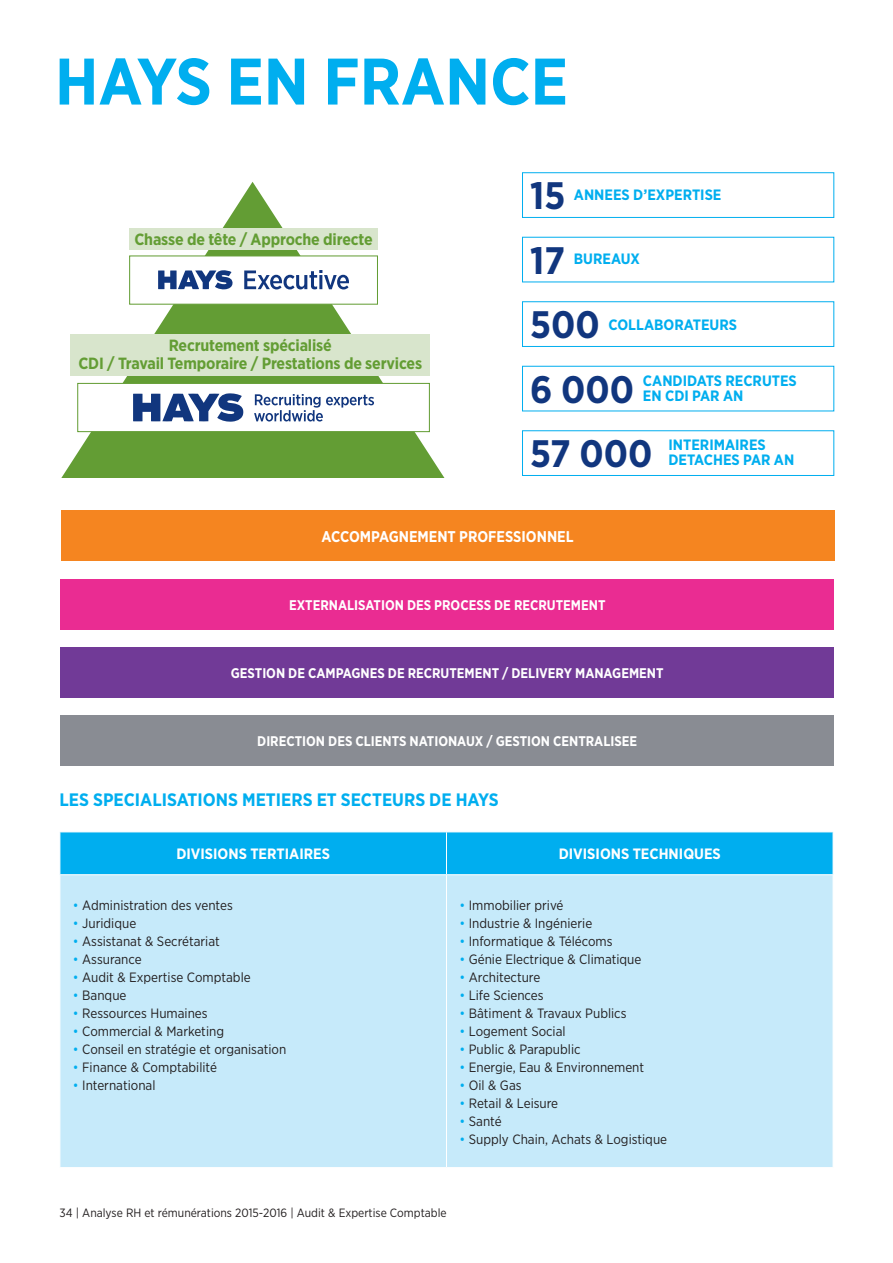
<style>
.page{position:relative;width:893px;height:1263px;background:#fff}
.page>*{position:absolute;margin:0;border:0;box-sizing:border-box;transform-origin:0 0}
.Article_heading_whit{font:700 65.7px "Gotham Narrow";color:#00aeef}
.Sub-heading_Bold_10p{font:700 38.25px "Gotham Narrow";color:#11367e}
.Article_heading_whit-2{font:700 18px "Gotham Narrow";color:#00aeef}
.t1{font:700 16.2px/18.3px "Gotham Narrow";letter-spacing:-.01em;color:#639d34;text-align:center}
.t2{font:700 15.6px "Gotham Narrow";color:#fff}
.t3{font:700 15px/15px "Gotham Narrow";color:#00aeef}
.Sub-heading_Bold_10p-2{font:700 15px "Gotham Narrow";color:#fff}
.t4{font:700 13.95px "Gotham Narrow";color:#fff}
.Sub-heading_Bold_10p-3{font:13.5px "Gotham Narrow";color:#231f20}
.Footer_Left{font:12px "Gotham Narrow";color:#231f20}
.s1{color:#00aeef}
</style>
<div class="page">
<svg style="left:61px;top:182px;width:384px;height:296px"></svg>
<div style="left:129px;top:255px;width:249px;height:50px;background:#fff;border:1px solid #639d34"></div>
<div style="left:77px;top:383px;width:353px;height:49px;background:#fff;border:1px solid #639d34"></div>
<div style="left:129px;top:228px;width:249px;height:22px;background:#d8e5cc"></div>
<div style="left:71px;top:334px;width:359px;height:42px;background:#d8e5cc"></div>
<svg style="left:158px;top:270px;width:191px;height:19px"></svg>
<svg style="left:133px;top:393px;width:241px;height:29px"></svg>
<div style="left:61px;top:510px;width:773px;height:51px;background:#f58520"></div>
<div style="left:60px;top:579px;width:774px;height:50px;background:#ea2c92"></div>
<div style="left:60px;top:647px;width:774px;height:51px;background:#713a97"></div>
<div style="left:60px;top:715px;width:774px;height:51px;background:#898c93"></div>
<div style="left:61px;top:832px;width:772px;height:42px;background:#00aeef"></div>
<div style="left:61px;top:875px;width:772px;height:292px;background:#c6eafa"></div>
<hr style="left:446px;top:832px;width:1px;height:42px;background:#fff">
<hr style="left:446px;top:875px;width:1px;height:292px;background:#fff">
<div style="left:522px;top:172px;width:312px;height:46px;border:1px solid #00aeef"></div>
<div style="left:522px;top:301px;width:312px;height:46px;border:1px solid #00aeef"></div>
<div style="left:522px;top:430px;width:312px;height:46px;border:1px solid #00aeef"></div>
<p class="Article_heading_whit" style="left:55px;top:39px;width:514px">HAYS EN FRANCE</p>
<p class="t1" style="left:134px;top:230px;width:240px">Chasse de tête / Approche directe</p>
<p class="t1" style="left:78px;top:335px;width:345px">Recrutement spécialisé<br>CDI / Travail Temporaire / Prestations de services</p>
<p class="Sub-heading_Bold_10p" style="left:530px;top:171px;width:37px">15</p>
<p class="Sub-heading_Bold_10p" style="left:530px;top:236px;width:36px">17</p>
<p class="Sub-heading_Bold_10p" style="left:530px;top:300px;width:71px">500</p>
<p class="Sub-heading_Bold_10p" style="left:530px;top:365px;width:105px">6 000</p>
<p class="Sub-heading_Bold_10p" style="left:530px;top:429px;width:124px">57 000</p>
<p class="t3" style="left:574px;top:187px;width:149px">ANNEES D’EXPERTISE</p>
<p class="t3" style="left:574px;top:252px;width:68px">BUREAUX</p>
<p class="t3" style="left:608px;top:318px;width:130px">COLLABORATEURS</p>
<p class="t3" style="left:643px;top:373px;width:155px">CANDIDATS RECRUTES<br>EN CDI PAR AN</p>
<p class="t3" style="left:668px;top:438px;width:127px">INTERIMAIRES<br>DETACHES PAR AN</p>
<p class="t2" style="left:322px;top:526px;width:254px">ACCOMPAGNEMENT PROFESSIONNEL</p>
<p class="t4" style="left:289px;top:596px;width:318px">EXTERNALISATION DES PROCESS DE RECRUTEMENT</p>
<p class="t4" style="left:231px;top:664px;width:434px">GESTION DE CAMPAGNES DE RECRUTEMENT / DELIVERY MANAGEMENT</p>
<p class="t4" style="left:257px;top:732px;width:381px">DIRECTION DES CLIENTS NATIONAUX / GESTION CENTRALISEE</p>
<p class="Article_heading_whit-2" style="left:60px;top:788px;width:441px">LES SPECIALISATIONS METIERS ET SECTEURS DE HAYS</p>
<p class="Sub-heading_Bold_10p-2" style="left:176px;top:844px;width:155px">DIVISIONS TERTIAIRES</p>
<p class="Sub-heading_Bold_10p-2" style="left:559px;top:844px;width:164px">DIVISIONS TECHNIQUES</p>
<p class="Sub-heading_Bold_10p-3" style="left:73px;top:896px;width:161px"><span class="s1">•</span> Administration des ventes</p>
<p class="Sub-heading_Bold_10p-3" style="left:73px;top:914px;width:65px"><span class="s1">•</span> Juridique</p>
<p class="Sub-heading_Bold_10p-3" style="left:73px;top:932px;width:148px"><span class="s1">•</span> Assistanat &amp; Secrétariat</p>
<p class="Sub-heading_Bold_10p-3" style="left:73px;top:950px;width:70px"><span class="s1">•</span> Assurance</p>
<p class="Sub-heading_Bold_10p-3" style="left:73px;top:968px;width:179px"><span class="s1">•</span> Audit &amp; Expertise Comptable</p>
<p class="Sub-heading_Bold_10p-3" style="left:73px;top:986px;width:55px"><span class="s1">•</span> Banque</p>
<p class="Sub-heading_Bold_10p-3" style="left:73px;top:1004px;width:136px"><span class="s1">•</span> Ressources Humaines</p>
<p class="Sub-heading_Bold_10p-3" style="left:73px;top:1022px;width:153px"><span class="s1">•</span> Commercial &amp; Marketing</p>
<p class="Sub-heading_Bold_10p-3" style="left:73px;top:1040px;width:215px"><span class="s1">•</span> Conseil en stratégie et organisation</p>
<p class="Sub-heading_Bold_10p-3" style="left:73px;top:1058px;width:146px"><span class="s1">•</span> Finance &amp; Comptabilité</p>
<p class="Sub-heading_Bold_10p-3" style="left:73px;top:1076px;width:84px"><span class="s1">•</span> International</p>
<p class="Sub-heading_Bold_10p-3" style="left:459px;top:896px;width:105px"><span class="s1">•</span> Immobilier privé</p>
<p class="Sub-heading_Bold_10p-3" style="left:459px;top:914px;width:134px"><span class="s1">•</span> Industrie &amp; Ingénierie</p>
<p class="Sub-heading_Bold_10p-3" style="left:459px;top:932px;width:155px"><span class="s1">•</span> Informatique &amp; Télécoms</p>
<p class="Sub-heading_Bold_10p-3" style="left:459px;top:950px;width:183px"><span class="s1">•</span> Génie Electrique &amp; Climatique</p>
<p class="Sub-heading_Bold_10p-3" style="left:459px;top:968px;width:82px"><span class="s1">•</span> Architecture</p>
<p class="Sub-heading_Bold_10p-3" style="left:459px;top:986px;width:86px"><span class="s1">•</span> Life Sciences</p>
<p class="Sub-heading_Bold_10p-3" style="left:459px;top:1004px;width:169px"><span class="s1">•</span> Bâtiment &amp; Travaux Publics</p>
<p class="Sub-heading_Bold_10p-3" style="left:459px;top:1022px;width:108px"><span class="s1">•</span> Logement Social</p>
<p class="Sub-heading_Bold_10p-3" style="left:459px;top:1040px;width:123px"><span class="s1">•</span> Public &amp; Parapublic</p>
<p class="Sub-heading_Bold_10p-3" style="left:459px;top:1058px;width:186px"><span class="s1">•</span> Energie, Eau &amp; Environnement</p>
<p class="Sub-heading_Bold_10p-3" style="left:459px;top:1076px;width:64px"><span class="s1">•</span> Oil &amp; Gas</p>
<p class="Sub-heading_Bold_10p-3" style="left:459px;top:1094px;width:100px"><span class="s1">•</span> Retail &amp; Leisure</p>
<p class="Sub-heading_Bold_10p-3" style="left:459px;top:1112px;width:44px"><span class="s1">•</span> Santé</p>
<p class="Sub-heading_Bold_10p-3" style="left:459px;top:1130px;width:209px"><span class="s1">•</span> Supply Chain, Achats &amp; Logistique</p>
<p class="Footer_Left" style="left:60px;top:1205px;width:389px">34 | Analyse RH et rémunérations 2015-2016 | Audit &amp; Expertise Comptable</p>
</div>
